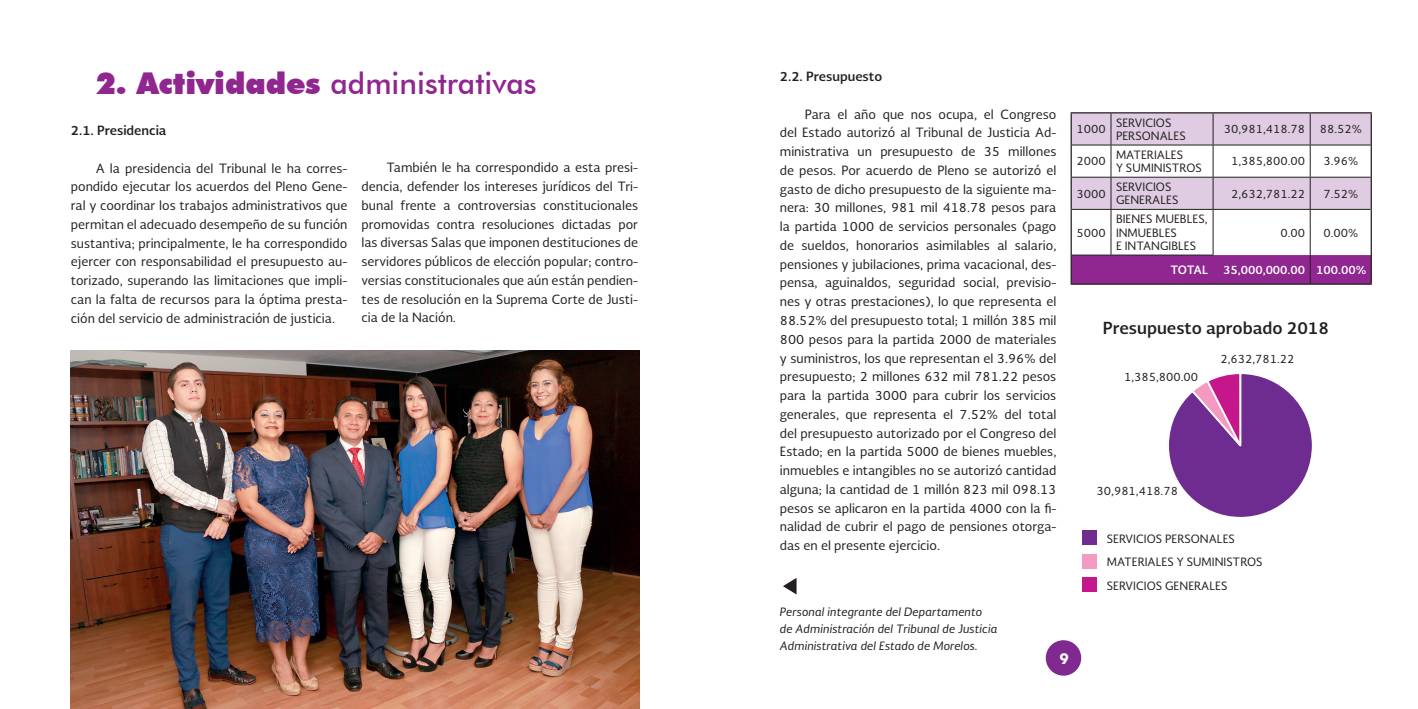
<style>
.page{position:relative;width:1418px;height:709px;background:#fff}
.page>*{position:absolute;margin:0;border:0;box-sizing:border-box;transform-origin:0 0}
.t1{font:500 30px "Futura BT";color:#90268f}
.t2{font:700 16.25px "Soberana Sans";color:#231f20}
.t3{font:700 15px "Futura BT";color:#fff}
.t4{font:12.5px/18.8px "Soberana Sans";color:#231f20;text-align:justify}
.t5{font:700 12.5px "Soberana Sans";color:#231f20}
.t6{font:11.25px/13.5px "Soberana Sans";color:#231f20}
.t7{font:italic 11.25px/16.9px "Soberana Sans";color:#231f20}
.t8{font:700 11.25px "Soberana Sans";color:#fff}
.s1{font-weight:900}
</style>
<div class="page">
<div style="left:1045px;top:640px;width:36px;height:35px;background:#802990;border-radius:50%"></div>
<svg style="left:1071px;top:113px;width:299px;height:32px;background:#d6c4da"></svg>
<div style="left:1071px;top:178px;width:299px;height:31px;background:#dfcce3"></div>
<hr style="left:1070px;top:112px;width:40px;height:1px;background:#231f20">
<hr style="left:1070px;top:113px;width:1px;height:32px;background:#231f20">
<hr style="left:1110px;top:112px;width:103px;height:1px;background:#231f20">
<hr style="left:1213px;top:112px;width:97px;height:1px;background:#231f20">
<hr style="left:1310px;top:112px;width:61px;height:1px;background:#231f20">
<hr style="left:1370px;top:113px;width:1px;height:32px;background:#231f20">
<hr style="left:1070px;top:145px;width:1px;height:32px;background:#231f20">
<hr style="left:1370px;top:145px;width:1px;height:32px;background:#231f20">
<hr style="left:1070px;top:177px;width:1px;height:32px;background:#231f20">
<hr style="left:1370px;top:177px;width:1px;height:32px;background:#231f20">
<hr style="left:1070px;top:209px;width:1px;height:46px;background:#231f20">
<hr style="left:1370px;top:209px;width:1px;height:46px;background:#231f20">
<hr style="left:1070px;top:283px;width:40px;height:2px;background:#231f20">
<hr style="left:1110px;top:283px;width:103px;height:2px;background:#231f20">
<hr style="left:1213px;top:283px;width:97px;height:2px;background:#231f20">
<hr style="left:1310px;top:283px;width:61px;height:2px;background:#231f20">
<hr style="left:1110px;top:113px;width:1px;height:32px;background:#231f20">
<hr style="left:1212px;top:113px;width:1px;height:32px;background:#231f20">
<hr style="left:1309px;top:113px;width:1px;height:32px;background:#231f20">
<hr style="left:1110px;top:145px;width:1px;height:32px;background:#231f20">
<hr style="left:1212px;top:145px;width:1px;height:32px;background:#231f20">
<hr style="left:1309px;top:145px;width:1px;height:32px;background:#231f20">
<hr style="left:1110px;top:177px;width:1px;height:32px;background:#231f20">
<hr style="left:1212px;top:177px;width:1px;height:32px;background:#231f20">
<hr style="left:1309px;top:177px;width:1px;height:32px;background:#231f20">
<hr style="left:1110px;top:210px;width:1px;height:45px;background:#231f20">
<hr style="left:1212px;top:210px;width:1px;height:45px;background:#231f20">
<hr style="left:1309px;top:210px;width:1px;height:45px;background:#231f20">
<hr style="left:1071px;top:145px;width:39px;height:1px;background:#231f20">
<hr style="left:1110px;top:145px;width:103px;height:1px;background:#231f20">
<hr style="left:1213px;top:145px;width:97px;height:1px;background:#231f20">
<hr style="left:1310px;top:145px;width:60px;height:1px;background:#231f20">
<hr style="left:1071px;top:177px;width:39px;height:1px;background:#231f20">
<hr style="left:1110px;top:177px;width:103px;height:1px;background:#231f20">
<hr style="left:1213px;top:177px;width:97px;height:1px;background:#231f20">
<hr style="left:1310px;top:177px;width:60px;height:1px;background:#231f20">
<hr style="left:1071px;top:209px;width:39px;height:1px;background:#231f20">
<hr style="left:1110px;top:209px;width:103px;height:1px;background:#231f20">
<hr style="left:1213px;top:209px;width:97px;height:1px;background:#231f20">
<hr style="left:1310px;top:209px;width:60px;height:1px;background:#231f20">
<svg style="left:1070px;top:255px;width:301px;height:29px;background:#8c268b"></svg>
<img style="left:71px;top:350px;width:568px;height:359px">
<svg style="left:783px;top:578px;width:13px;height:16px"></svg>
<div style="left:1081px;top:530px;width:15px;height:15px;background:#6e2c91"></div>
<div style="left:1081px;top:553px;width:15px;height:15px;background:#f499c2"></div>
<div style="left:1081px;top:577px;width:15px;height:15px;background:#c5168c"></div>
<svg style="left:1169px;top:374px;width:143px;height:143px"></svg>
<h1 class="t1" style="left:96px;top:65px;width:442px"><span class="s1">2. Actividades</span> administrativas</h1>
<p class="t5" style="left:71px;top:122px;width:97px">2.1. Presidencia</p>
<p class="t4" style="left:71px;top:158px;width:278px;text-indent:25px">A la presidencia del Tribunal le ha corres&shy;pondido ejecutar los acuerdos del Pleno Gene&shy;ral y coordinar los trabajos administrativos que permitan el adecuado desempeño de su función sustantiva; principalmente, le ha correspondido ejercer con responsabilidad el presupuesto au&shy;torizado, superando las limitaciones que impli&shy;can la falta de recursos para la óptima presta&shy;ción del servicio de administración de justicia.</p>
<p class="t4" style="left:361px;top:158px;width:278px;text-indent:25px">También le ha correspondido a esta presi&shy;dencia, defender los intereses jurídicos del Tri&shy;bunal frente a controversias constitucionales promovidas contra resoluciones dictadas por las diversas Salas que imponen destituciones de servidores públicos de elección popular; contro&shy;versias constitucionales que aún están pendien&shy;tes de resolución en la Suprema Corte de Justi&shy;cia de la Nación.</p>
<p class="t5" style="left:780px;top:68px;width:104px">2.2. Presupuesto</p>
<p class="t4" style="left:780px;top:104px;width:278px;text-indent:25px">Para el año que nos ocupa, el Congreso del Estado autorizó al Tribunal de Justicia Ad&shy;ministrativa un presupuesto de 35 millones de pesos. Por acuerdo de Pleno se autorizó el gasto de dicho presupuesto de la siguiente ma&shy;nera: 30 millones, 981 mil 418.78 pesos para la partida 1000 de servicios personales (pago de sueldos, honorarios asimilables al salario, pensiones y jubilaciones, prima vacacional, des&shy;pensa, aguinaldos, seguridad social, previsio&shy;nes y otras prestaciones), lo que representa el 88.52% del presupuesto total; 1 millón 385 mil 800 pesos para la partida 2000 de materiales y suministros, los que representan el 3.96% del presupuesto; 2 millones 632 mil 781.22 pesos para la partida 3000 para cubrir los servicios generales, que representa el 7.52% del total del presupuesto autorizado por el Congreso del Estado; en la partida 5000 de bienes muebles, inmuebles e intangibles no se autorizó cantidad alguna; la cantidad de 1 millón 823 mil 098.13 pesos se aplicaron en la partida 4000 con la fi&shy;nalidad de cubrir el pago de pensiones otorga&shy;das en el presente ejercicio.</p>
<p class="t7" style="left:780px;top:603px;width:219px">Personal integrante del Departamento de Administración del Tribunal de Justicia<br>Administrativa del Estado de Morelos.</p>
<p class="t3" style="left:1059px;top:649px;width:11px">9</p>
<p class="t6" style="left:1076px;top:122px;width:31px">1000</p>
<p class="t6" style="left:1115px;top:115px;width:71px">SERVICIOS<br>PERSONALES</p>
<p class="t6" style="left:1223px;top:122px;width:83px">30,981,418.78</p>
<p class="t6" style="left:1319px;top:122px;width:44px">88.52%</p>
<p class="t6" style="left:1076px;top:154px;width:31px">2000</p>
<p class="t6" style="left:1115px;top:147px;width:87px">MATERIALES<br>Y SUMINISTROS</p>
<p class="t6" style="left:1231px;top:154px;width:76px">1,385,800.00</p>
<p class="t6" style="left:1323px;top:154px;width:36px">3.96%</p>
<p class="t6" style="left:1076px;top:186px;width:31px">3000</p>
<p class="t6" style="left:1115px;top:180px;width:64px">SERVICIOS<br>GENERALES</p>
<p class="t6" style="left:1231px;top:186px;width:76px">2,632,781.22</p>
<p class="t6" style="left:1323px;top:186px;width:36px">7.52%</p>
<p class="t6" style="left:1076px;top:225px;width:31px">5000</p>
<p class="t6" style="left:1115px;top:212px;width:93px">BIENES MUEBLES,<br>INMUEBLES<br>E INTANGIBLES</p>
<p class="t6" style="left:1280px;top:225px;width:26px">0.00</p>
<p class="t6" style="left:1323px;top:225px;width:36px">0.00%</p>
<p class="t8" style="left:1170px;top:262px;width:39px">TOTAL</p>
<p class="t8" style="left:1223px;top:262px;width:145px">35,000,000.00 100.00%</p>
<h2 class="t2" style="left:1102px;top:317px;width:228px">Presupuesto aprobado 2018</h2>
<p class="t6" style="left:1124px;top:369px;width:76px">1,385,800.00</p>
<p class="t6" style="left:1220px;top:352px;width:76px">2,632,781.22</p>
<p class="t6" style="left:1096px;top:483px;width:83px">30,981,418.78</p>
<p class="t6" style="left:1106px;top:526px;width:157px;line-height:23.5px">SERVICIOS PERSONALES<br>MATERIALES Y SUMINISTROS<br>SERVICIOS GENERALES</p>
</div>
